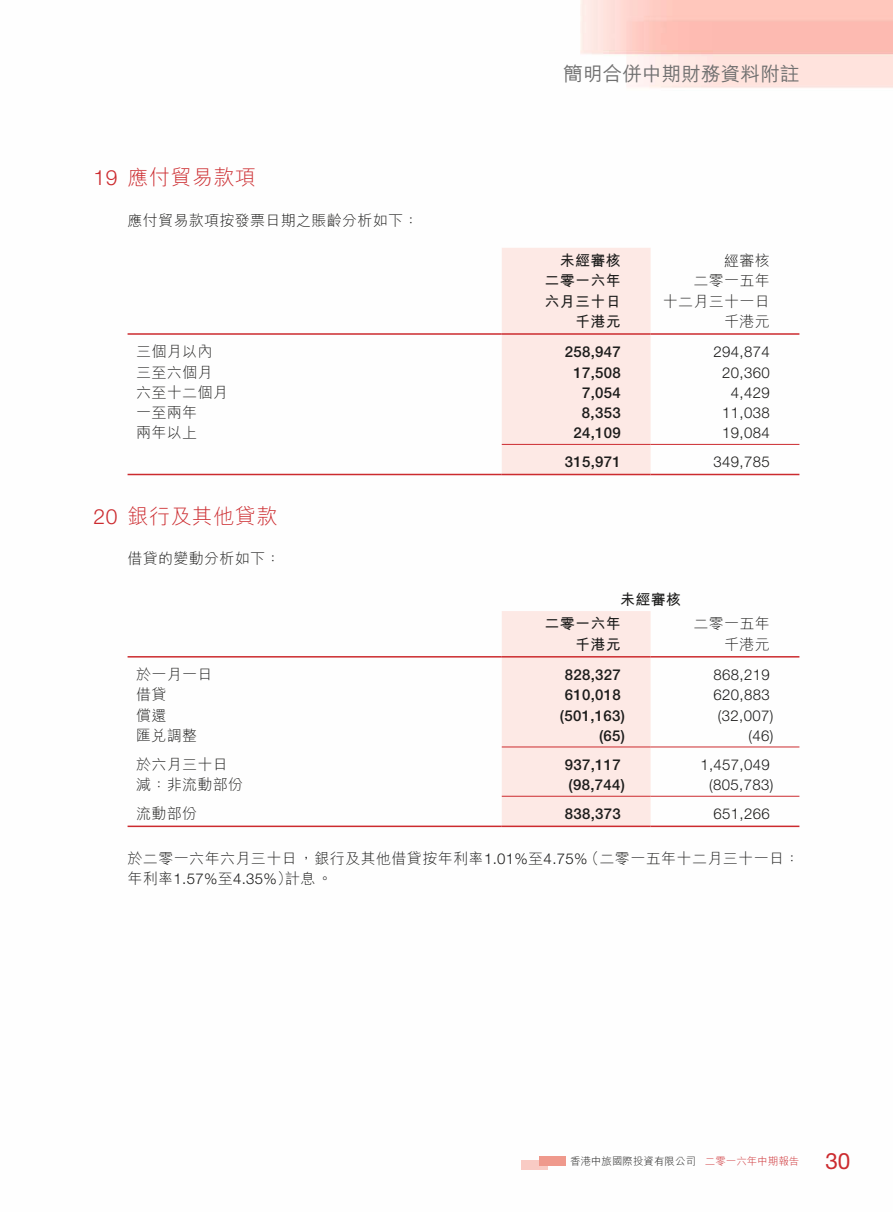
<style>
.page{position:relative;width:893px;height:1212px;background:#fff}
.page>*{position:absolute;margin:0;border:0;box-sizing:border-box;transform-origin:0 0}
.t1{font:22.5px "Helvetica Neue LT Std";color:#cc2b2f}
.t2{font:300 21px "M Hei HK";letter-spacing:.02em;color:#cc2b2f}
.t3{font:300 21px "Helvetica Neue LT Std";color:#cc2b2f}
.t4{font:500 19.5px "M Hei HK";letter-spacing:.01em;color:#6f6f6f}
.t5{font:300 15px/20.2px "M Hei HK";letter-spacing:.02em;color:#1c1c1b;text-align:right}
.t6{font:300 15px "Helvetica Neue LT Std";letter-spacing:.02em;color:#1c1c1b}
.t7{font:500 15px "Helvetica Neue LT Std";letter-spacing:.02em;color:#1c1c1b}
.t8{font:700 15px/20.2px "M Hei HK";letter-spacing:.02em;color:#1c1c1b;text-align:justify}
.t9{font:300 10.5px "M Hei HK";color:#1c1c1b}
.t10{font:300 10.5px "M Hei HK";color:#cc2b2f}
.s1{font-family:"Helvetica Neue LT Std"}
.s2{font-family:"M Hei HK"}
</style>
<div class="page">
<div style="left:522px;top:1161px;width:26px;height:9px;background:#f9cbc4"></div>
<div style="left:539px;top:1156px;width:27px;height:10px;background:#ef998c"></div>
<div style="left:502px;top:248px;width:149px;height:226px;background:#fde9e5"></div>
<hr style="left:128px;top:333px;width:374px;height:2px;background:#cc2b2f">
<hr style="left:502px;top:333px;width:149px;height:2px;background:#cc2b2f">
<hr style="left:651px;top:333px;width:148px;height:2px;background:#cc2b2f">
<hr style="left:502px;top:444px;width:149px;height:1px;background:#cc2b2f">
<hr style="left:651px;top:444px;width:148px;height:1px;background:#cc2b2f">
<hr style="left:128px;top:474px;width:374px;height:1px;background:#cc2b2f">
<hr style="left:502px;top:474px;width:149px;height:1px;background:#cc2b2f">
<hr style="left:651px;top:474px;width:148px;height:1px;background:#cc2b2f">
<div style="left:502px;top:611px;width:149px;height:214px;background:#fde9e5"></div>
<hr style="left:128px;top:656px;width:374px;height:1px;background:#cc2b2f">
<hr style="left:502px;top:656px;width:149px;height:1px;background:#cc2b2f">
<hr style="left:651px;top:656px;width:148px;height:1px;background:#cc2b2f">
<hr style="left:502px;top:746px;width:149px;height:1px;background:#cc2b2f">
<hr style="left:651px;top:746px;width:148px;height:1px;background:#cc2b2f">
<hr style="left:502px;top:796px;width:149px;height:1px;background:#cc2b2f">
<hr style="left:651px;top:796px;width:148px;height:1px;background:#cc2b2f">
<hr style="left:128px;top:825px;width:374px;height:2px;background:#cc2b2f">
<hr style="left:502px;top:825px;width:149px;height:2px;background:#cc2b2f">
<hr style="left:651px;top:825px;width:148px;height:2px;background:#cc2b2f">
<h3 class="t4" style="left:564px;top:60px;width:237px">簡明合併中期財務資料附註</h3>
<h2 class="t3" style="left:94px;top:165px;width:25px">19</h2>
<h2 class="t2" style="left:128px;top:163px;width:130px">應付貿易款項</h2>
<p class="t5" style="left:128px;top:209px;width:292px">應付貿易款項按發票日期之賬齡分析如下：</p>
<p class="t5" style="left:136px;top:341px;width:78px">三個月以內</p>
<p class="t5" style="left:136px;top:361px;width:78px">三至六個月</p>
<p class="t5" style="left:136px;top:382px;width:93px">六至十二個月</p>
<p class="t5" style="left:136px;top:402px;width:62px">一至兩年</p>
<p class="t5" style="left:136px;top:422px;width:62px">兩年以上</p>
<p class="t8" style="left:544px;top:249px;width:78px;text-indent:15px">未經審核二零一六年六月三十日</p>
<p class="t8" style="left:575px;top:310px;width:47px">千港元</p>
<p class="t5" style="left:724px;top:250px;width:47px">經審核</p>
<p class="t5" style="left:663px;top:270px;width:108px">二零一五年<br>十二月三十一日千港元</p>
<p class="t7" style="left:565px;top:343px;width:58px">258,947</p>
<p class="t6" style="left:713px;top:343px;width:58px">294,874</p>
<p class="t7" style="left:573px;top:363px;width:49px">17,508</p>
<p class="t6" style="left:722px;top:363px;width:49px">20,360</p>
<p class="t7" style="left:582px;top:384px;width:40px">7,054</p>
<p class="t6" style="left:731px;top:383px;width:40px">4,429</p>
<p class="t7" style="left:582px;top:404px;width:40px">8,353</p>
<p class="t6" style="left:722px;top:404px;width:49px">11,038</p>
<p class="t7" style="left:573px;top:424px;width:49px">24,109</p>
<p class="t6" style="left:722px;top:424px;width:49px">19,084</p>
<p class="t7" style="left:565px;top:453px;width:58px">315,971</p>
<p class="t6" style="left:713px;top:453px;width:58px">349,785</p>
<h2 class="t3" style="left:94px;top:504px;width:25px">20</h2>
<h2 class="t2" style="left:128px;top:501px;width:151px">銀行及其他貸款</h2>
<p class="t5" style="left:128px;top:548px;width:154px">借貸的變動分析如下：</p>
<p class="t5" style="left:136px;top:664px;width:78px">於一月一日</p>
<p class="t5" style="left:136px;top:684px;width:32px">借貸</p>
<p class="t5" style="left:136px;top:704px;width:32px">償還</p>
<p class="t5" style="left:136px;top:725px;width:62px">匯兌調整</p>
<p class="t5" style="left:136px;top:754px;width:93px">於六月三十日</p>
<p class="t5" style="left:136px;top:774px;width:108px">減：非流動部份</p>
<p class="t5" style="left:136px;top:803px;width:62px">流動部份</p>
<p class="t8" style="left:620px;top:588px;width:62px">未經審核</p>
<p class="t8" style="left:544px;top:613px;width:78px">二零一六年</p>
<p class="t5" style="left:693px;top:613px;width:78px">二零一五年</p>
<p class="t8" style="left:575px;top:633px;width:47px">千港元</p>
<p class="t5" style="left:724px;top:633px;width:47px">千港元</p>
<p class="t7" style="left:565px;top:666px;width:58px">828,327</p>
<p class="t6" style="left:713px;top:666px;width:58px">868,219</p>
<p class="t7" style="left:565px;top:686px;width:58px">610,018</p>
<p class="t6" style="left:713px;top:686px;width:58px">620,883</p>
<p class="t7" style="left:560px;top:706px;width:67px">)501,163(</p>
<p class="t6" style="left:718px;top:706px;width:57px">)32,007(</p>
<p class="t7" style="left:599px;top:727px;width:28px">)65(</p>
<p class="t6" style="left:748px;top:726px;width:26px">)46(</p>
<p class="t7" style="left:565px;top:756px;width:58px">937,117</p>
<p class="t6" style="left:700px;top:755px;width:71px">1,457,049</p>
<p class="t7" style="left:568px;top:776px;width:58px">)98,744(</p>
<p class="t6" style="left:709px;top:776px;width:66px">)805,783(</p>
<p class="t7" style="left:565px;top:805px;width:58px">838,373</p>
<p class="t6" style="left:713px;top:805px;width:58px">651,266</p>
<p class="t5" style="left:285px;top:847px;width:304px;text-align:left;text-indent:-157px">於二零一六年六月三十日，銀行及其他借貸按年利率<span class="s1">1.01%</span>至<span class="s1">4.75%</span>計息。</p>
<p class="t5" style="left:584px;top:847px;width:217px">（二零一五年十二月三十一日：</p>
<p class="t6" style="left:128px;top:869px;width:166px"><span class="s2">年利率</span>1.57%<span class="s2">至</span>4.35%<span class="s2">）</span></p>
<p class="t9" style="left:570px;top:1154px;width:127px">香港中旅國際投資有限公司</p>
<p class="t10" style="left:705px;top:1154px;width:96px">二零一六年中期報告</p>
<h1 class="t1" style="left:826px;top:1147px;width:26px">30</h1>
</div>
